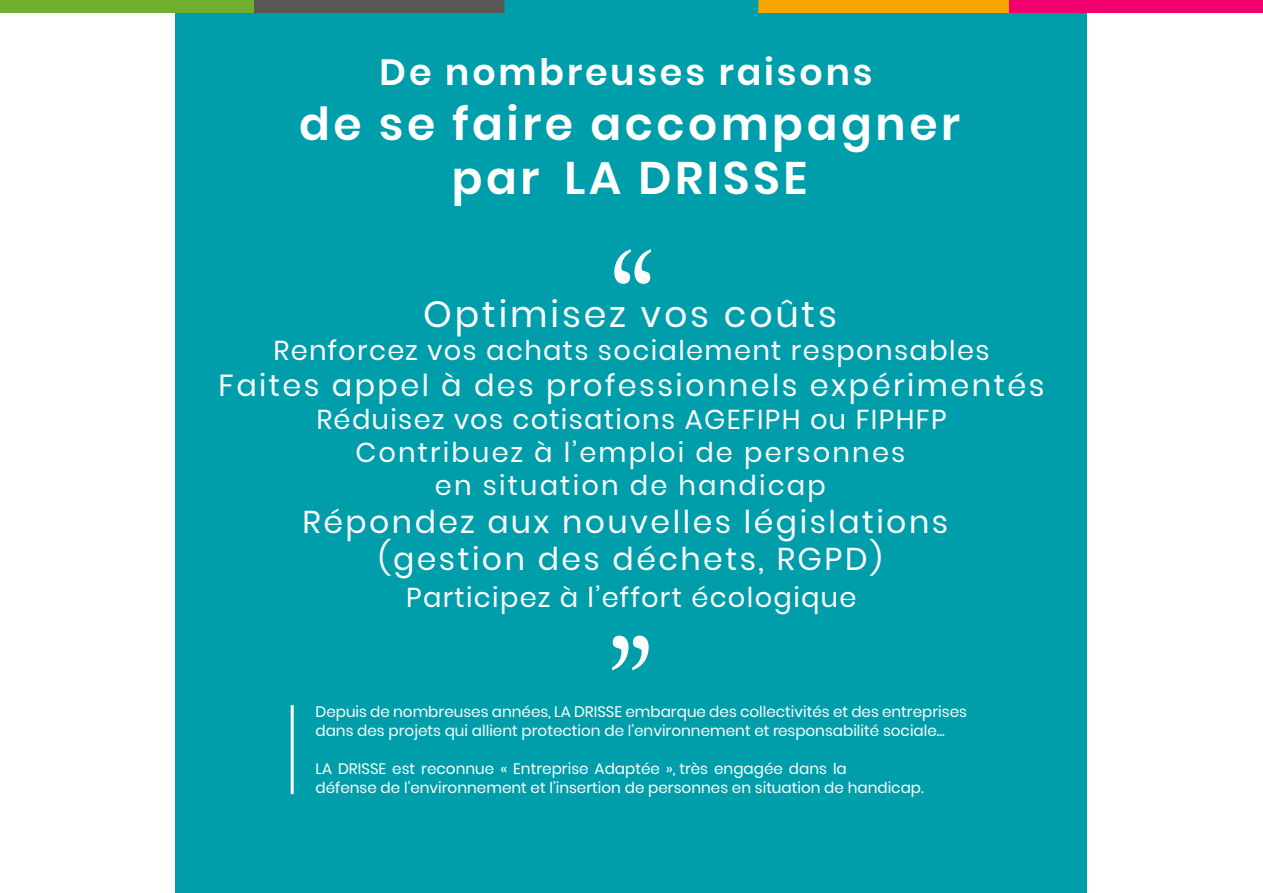
<style>
.page{position:relative;width:1263px;height:893px;background:#fff}
.page>*{position:absolute;margin:0;border:0;box-sizing:border-box;transform-origin:0 0}
.t1{font:151.65px "Perpetua";color:#fcfcfc}
.t2{font:600 45.45px/54.6px "Poppins";letter-spacing:.08em;color:#fff;text-align:center}
.t3{font:600 36.45px "Poppins";letter-spacing:.08em;color:#fff}
.t4{font:36.45px "Poppins";letter-spacing:.08em;color:#fcfcfc}
.t5{font:31.5px/37.8px "Poppins";letter-spacing:.08em;color:#fcfcfc;text-align:center}
.t6{font:30.3px "Poppins";letter-spacing:.08em;color:#fcfcfc}
.t7{font:27.3px/32.7px "Poppins";letter-spacing:.08em;color:#fcfcfc;text-align:center}
.t8{font:27.3px "Poppins";letter-spacing:.05em;color:#fcfcfc}
.t9{font:15.15px/18.9px "Poppins";color:#fff}
</style>
<div class="page">
<div style="left:176px;top:0;width:911px;height:893px;background:#009eab"></div>
<hr style="left:291px;top:705px;width:3px;height:89px;background:#fff">
<div style="left:757px;top:0;width:253px;height:13px;background:#f7a600"></div>
<div style="left:252px;top:0;width:254px;height:13px;background:#575756"></div>
<svg style="left:504px;top:0;width:254px;height:13px"></svg>
<div style="left:0;top:0;width:254px;height:13px;background:#71af2e"></div>
<div style="left:1009px;top:0;width:254px;height:13px;background:#f2006e"></div>
<h3 class="t3" style="left:380px;top:51px;width:494px">De nombreuses raisons</h3>
<h2 class="t2" style="left:299px;top:97px;width:662px">de se faire accompagner par LA DRISSE</h2>
<h1 class="t1" style="left:599px;top:205px;width:66px">‘‘</h1>
<h3 class="t4" style="left:423px;top:293px;width:415px">Optimisez vos coûts</h3>
<h3 class="t8" style="left:273px;top:335px;width:717px">Renforcez vos achats socialement responsables</h3>
<h3 class="t6" style="left:219px;top:368px;width:827px">Faites appel à des professionnels expérimentés</h3>
<h3 class="t7" style="left:316px;top:403px;width:632px">Réduisez vos cotisations AGEFIPH ou FIPHFP<br>Contribuez à l’emploi de personnes<br>en situation de handicap</h3>
<h3 class="t5" style="left:302px;top:503px;width:647px">Répondez aux nouvelles législations (gestion des déchets, RGPD)</h3>
<h3 class="t8" style="left:406px;top:582px;width:452px">Participez à l’effort écologique</h3>
<h1 class="t1" style="left:599px;top:592px;width:66px">’’</h1>
<p class="t9" style="left:315px;top:702px;width:653px">Depuis de nombreuses années, LA DRISSE embarque des collectivités et des entreprises</p>
<p class="t9" style="left:315px;top:721px;width:631px">dans des projets qui allient protection de l’environnement et responsabilité sociale...</p>
<p class="t9" style="left:315px;top:759px;width:610px">LA DRISSE est reconnue « Entreprise Adaptée », très engagée dans la<br>défense de l’environnement et l’insertion de personnes en situation de handicap.</p>
</div>
